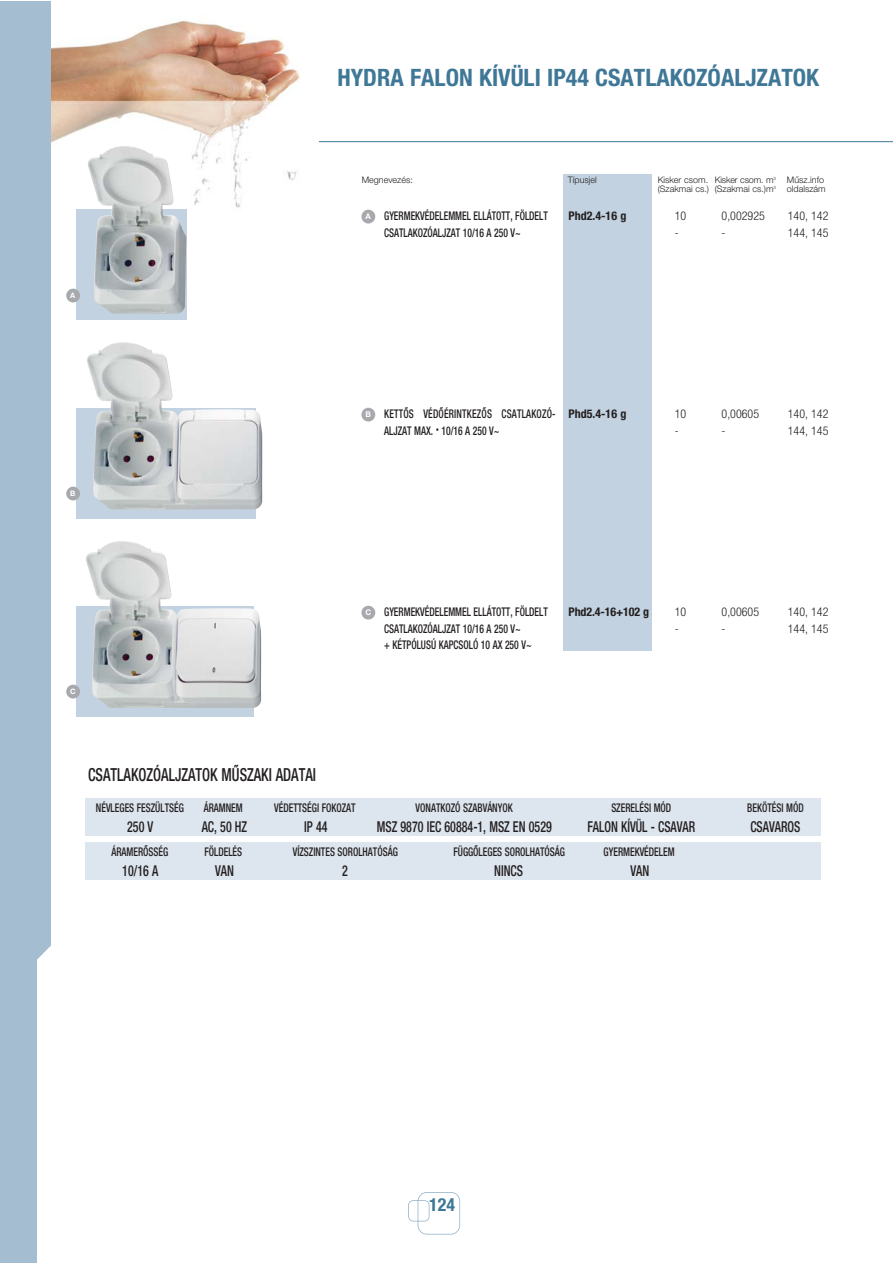
<style>
.page{position:relative;width:893px;height:1263px;background:#fff}
.page>*{position:absolute;margin:0;border:0;box-sizing:border-box;transform-origin:0 0}
.t1{font:24px "MG Helv Neue Bold Con";color:#3f7797}
.t2{font:18px "MG Helv Neue Med Con";color:#231f20;scale:.8 1}
.t3{font:18px "MG Helv Neue Bold Con";color:#3f7797}
.t4{font:15px "MG Helv Neue Med Con";color:#231f20;scale:.8 1}
.t5{font:12px/16.5px "MG Helv Neue Med Con";color:#231f20;scale:.8 1}
.t6{font:12px "MG Helv Neue Light Con";color:#231f20}
.t7{font:12px/16.5px "MG Helv Neue Med Con";letter-spacing:.02em;color:#231f20;scale:.8 1}
.t8{font:12px "MG Helv Neue Bold Con";color:#231f20}
.t9{font:300 9px/9px "MG Helv Neue";color:#231f20}
.t10{font:700 7.8px "MG Helv Neue";color:#fff}
.t11{font:700 7.5px "MG Helv Neue";color:#fff}
</style>
<div class="page">
<img style="left:51px;top:20px;width:249px;height:208px">
<hr style="left:319px;top:141px;width:573px;height:1px;background:#3f7797">
<div style="left:563px;top:174px;width:89px;height:477px;background:#c2d2e0"></div>
<div style="left:77px;top:210px;width:110px;height:110px;background:#c2d2e0"></div>
<img style="left:88px;top:146px;width:98px;height:168px">
<div style="left:66px;top:289px;width:14px;height:13px;background:#a7a9ac;border-radius:50%"></div>
<div style="left:77px;top:408px;width:179px;height:110px;background:#c2d2e0"></div>
<img style="left:87px;top:342px;width:175px;height:167px">
<div style="left:66px;top:487px;width:14px;height:13px;background:#a7a9ac;border-radius:50%"></div>
<div style="left:77px;top:606px;width:177px;height:110px;background:#c2d2e0"></div>
<img style="left:86px;top:541px;width:175px;height:167px">
<div style="left:66px;top:685px;width:14px;height:13px;background:#a7a9ac;border-radius:50%"></div>
<div style="left:361px;top:210px;width:14px;height:13px;background:#a7a9ac;border-radius:50%"></div>
<div style="left:361px;top:606px;width:14px;height:13px;background:#a7a9ac;border-radius:50%"></div>
<div style="left:361px;top:408px;width:14px;height:13px;background:#a7a9ac;border-radius:50%"></div>
<div style="left:85px;top:798px;width:735px;height:37px;background:#dde5ee"></div>
<div style="left:85px;top:842px;width:735px;height:37px;background:#dde5ee"></div>
<div style="left:418px;top:1192px;width:42px;height:42px;border:2px solid #92b0c7;border-radius:9px"></div>
<div style="left:408px;top:1200px;width:21px;height:21px;border:2px solid #92b0c7;border-radius:5px"></div>
<div style="left:0;top:126px;width:36px;height:1137px;background:#a4bdd1"></div>
<svg style="left:36px;top:945px;width:15px;height:16px"></svg>
<div style="left:0;top:1px;width:51px;height:944px;background:#a4bdd1"></div>
<p class="t11" style="left:70px;top:293px;width:7px">A</p>
<p class="t11" style="left:70px;top:491px;width:7px">B</p>
<h1 class="t1" style="left:337px;top:69px;width:483px">HYDRA FALON KÍVÜLI IP44 CSATLAKOZÓALJZATOK</h1>
<p class="t9" style="left:362px;top:176px;width:53px">Megnevezés:</p>
<p class="t9" style="left:568px;top:176px;width:30px">Típusjel</p>
<p class="t9" style="left:658px;top:176px;width:170px">Kisker csom. Kisker csom. m<sup>3</sup> Mûsz.info (Szakmai cs.) (Szakmai cs.)m<sup>3</sup> oldalszám</p>
<p class="t10" style="left:366px;top:214px;width:7px">A</p>
<p class="t5" style="left:384px;top:209px;width:206px">GYERMEKVÉDELEMMEL ELLÁTOTT, FÖLDELT<br>CSATLAKOZÓALJZAT 10/16 A 250 V~</p>
<p class="t8" style="left:569px;top:212px;width:59px">Phd2.4-16 g</p>
<p class="t6" style="left:675px;top:212px;width:13px">10</p>
<p class="t6" style="left:722px;top:212px;width:45px">0,002925</p>
<p class="t6" style="left:788px;top:212px;width:42px">140, 142</p>
<p class="t6" style="left:675px;top:228px;width:5px">-</p>
<p class="t6" style="left:722px;top:228px;width:5px">-</p>
<p class="t6" style="left:788px;top:228px;width:42px">144, 145</p>
<p class="t10" style="left:366px;top:412px;width:7px">B</p>
<p class="t7" style="left:384px;top:407px;width:216px">KETTÔS VÉDÔÉRINTKEZÔS CSATLAKOZÓ-<br>ALJZAT MAX. • 10/16 A 250 V~</p>
<p class="t8" style="left:569px;top:410px;width:59px">Phd5.4-16 g</p>
<p class="t6" style="left:675px;top:410px;width:13px">10</p>
<p class="t6" style="left:722px;top:410px;width:39px">0,00605</p>
<p class="t6" style="left:788px;top:410px;width:42px">140, 142</p>
<p class="t6" style="left:675px;top:426px;width:5px">-</p>
<p class="t6" style="left:722px;top:426px;width:5px">-</p>
<p class="t6" style="left:788px;top:426px;width:42px">144, 145</p>
<p class="t11" style="left:70px;top:689px;width:7px">C</p>
<p class="t10" style="left:366px;top:610px;width:7px">C</p>
<p class="t5" style="left:384px;top:605px;width:206px">GYERMEKVÉDELEMMEL ELLÁTOTT, FÖLDELT<br>CSATLAKOZÓALJZAT 10/16 A 250 V~<br>+ KÉTPÓLUSÚ KAPCSOLÓ 10 AX 250 V~</p>
<p class="t8" style="left:569px;top:608px;width:82px">Phd2.4-16+102 g</p>
<p class="t6" style="left:675px;top:608px;width:13px">10</p>
<p class="t6" style="left:722px;top:608px;width:39px">0,00605</p>
<p class="t6" style="left:788px;top:608px;width:42px">140, 142</p>
<p class="t6" style="left:675px;top:624px;width:5px">-</p>
<p class="t6" style="left:722px;top:624px;width:5px">-</p>
<p class="t6" style="left:788px;top:624px;width:42px">144, 145</p>
<h2 class="t2" style="left:88px;top:768px;width:286px">CSATLAKOZÓALJZATOK MÛSZAKI ADATAI</h2>
<p class="t5" style="left:96px;top:800px;width:112px">NÉVLEGES FESZÜLTSÉG</p>
<p class="t5" style="left:204px;top:800px;width:50px">ÁRAMNEM</p>
<p class="t5" style="left:274px;top:800px;width:103px">VÉDETTSÉGI FOKOZAT</p>
<p class="t5" style="left:416px;top:800px;width:123px">VONATKOZÓ SZABVÁNYOK</p>
<p class="t5" style="left:747px;top:800px;width:72px">BEKÖTÉSI MÓD</p>
<p class="t5" style="left:611px;top:800px;width:76px">SZERELÉSI MÓD</p>
<p class="t4" style="left:127px;top:821px;width:34px">250 V</p>
<p class="t4" style="left:202px;top:821px;width:58px">AC, 50 HZ</p>
<p class="t4" style="left:304px;top:821px;width:31px">IP 44</p>
<p class="t4" style="left:377px;top:821px;width:220px">MSZ 9870 IEC 60884-1, MSZ EN 0529</p>
<p class="t4" style="left:587px;top:821px;width:136px">FALON KÍVÜL - CSAVAR</p>
<p class="t5" style="left:111px;top:844px;width:73px">ÁRAMERÔSSÉG</p>
<p class="t5" style="left:204px;top:844px;width:49px">FÖLDELÉS</p>
<p class="t5" style="left:293px;top:844px;width:133px">VÍZSZINTES SOROLHATÓSÁG</p>
<p class="t5" style="left:604px;top:844px;width:90px">GYERMEKVÉDELEM</p>
<p class="t5" style="left:453px;top:844px;width:141px">FÜGGÔLEGES SOROLHATÓSÁG</p>
<p class="t4" style="left:122px;top:865px;width:46px">10/16 A</p>
<p class="t4" style="left:215px;top:865px;width:25px">VAN</p>
<p class="t4" style="left:342px;top:865px;width:9px">2</p>
<p class="t4" style="left:494px;top:865px;width:38px">NINCS</p>
<p class="t4" style="left:630px;top:865px;width:25px">VAN</p>
<p class="t4" style="left:750px;top:821px;width:64px">CSAVAROS</p>
<h2 class="t3" style="left:429px;top:1198px;width:27px">124</h2>
</div>
